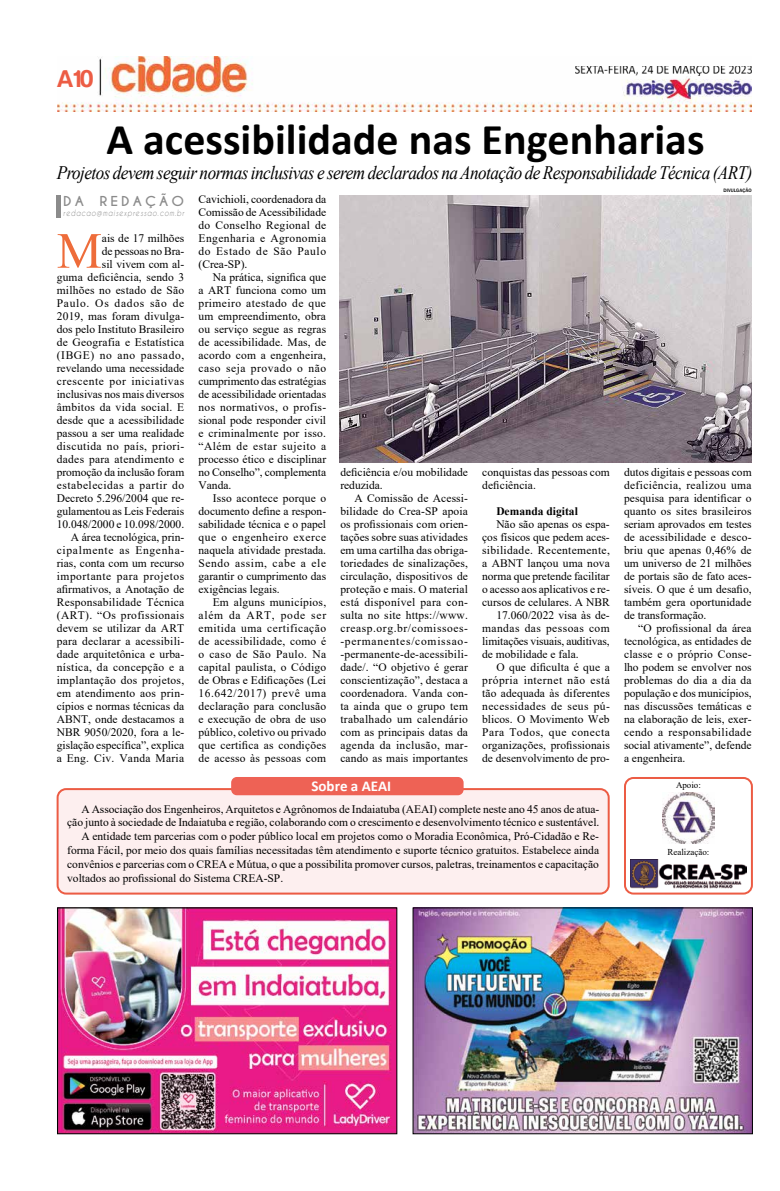
<style>
.page{position:relative;width:780px;height:1191px;background:#fff}
.page>*{position:absolute;margin:0;border:0;box-sizing:border-box;transform-origin:0 0}
.t1{font:50.8px "Times New Roman";color:#ee6c3a}
.t2{font:700 44px "Calibri";color:#000}
.t3{font:25px "Harabara";color:#ec5c44}
.t4{font:italic 19px "Times New Roman";letter-spacing:-.03em;color:#000;scale:.9 1}
.t5{font:700 15px "Calibri";color:#fff}
.t6{font:700 12.9px "Caviar Dreams";letter-spacing:.22em;color:#8b8b8b;scale:1.07 1}
.t7{font:11.5px/13px "Times New Roman";color:#000;text-align:justify}
.t8{font:11.5px "Times New Roman";letter-spacing:.045em;color:#000}
.t9{font:11.5px "Times New Roman";letter-spacing:.03em;color:#000}
.t10{font:11.5px "Times New Roman";letter-spacing:.035em;color:#000}
.t11{font:11.5px "Times New Roman";letter-spacing:.04em;color:#000}
.t12{font:700 11.5px "Times New Roman";color:#000}
.t13{font:9px "Times New Roman";color:#000}
.t14{font:italic 8.3px "Caviar Dreams";letter-spacing:.11em;color:#8b8b8b;scale:.83 1}
.t15{font:500 5px "Franklin Gothic";color:#000}
</style>
<div class="page">
<div style="left:57px;top:788px;width:552px;height:106px;background:#fdefef;border-radius:12px"></div>
<img style="left:57px;top:57px;width:694px;height:54px">
<img style="left:575px;top:66px;width:176px;height:10px">
<img style="left:340px;top:196px;width:411px;height:266px">
<div style="left:57px;top:788px;width:552px;height:106px;border:2px solid #ec5c44;border-radius:9px"></div>
<div style="left:231px;top:777px;width:232px;height:18px;background:#ee6255;border-radius:6px"></div>
<hr style="left:57px;top:195px;width:4px;height:23px;background:#8b8b8b">
<img style="left:59px;top:909px;width:336px;height:223px">
<div style="left:57px;top:907px;width:340px;height:227px;border:1px solid #000"></div>
<img style="left:414px;top:909px;width:336px;height:223px">
<div style="left:624px;top:777px;width:128px;height:117px;border:2px solid #ec5c44;border-radius:9px"></div>
<img style="left:662px;top:792px;width:52px;height:51px">
<img style="left:630px;top:859px;width:116px;height:29px">
<h3 class="t3" style="left:57px;top:66px;width:38px">A10</h3>
<h2 class="t2" style="left:106px;top:108px;width:599px">A acessibilidade nas Engenharias</h2>
<h3 class="t4" style="left:57px;top:159px;width:774px">Projetos devem seguir normas inclusivas e serem declarados na Anotação de Responsabilidade Técnica (ART)</h3>
<p class="t6" style="left:63px;top:193px;width:114px">DA REDAÇÃO</p>
<p class="t14" style="left:63px;top:208px;width:147px">redacao@maisexpressao.com.br</p>
<h1 class="t1" style="left:57px;top:215px;width:47px">M</h1>
<p class="t15" style="left:723px;top:188px;width:30px">DIVULGAÇÃO</p>
<p class="t7" style="left:198px;top:192px;width:129px">Cavichioli, coordenadora da Comissão de Acessibilidade do Conselho Regional de Engenharia e Agronomia do Estado de São Paulo (Crea-SP).</p>
<p class="t7" style="left:198px;top:270px;width:129px;text-indent:14px">Na prática, significa que a ART funciona como um primeiro atestado de que um empreendimento, obra ou serviço segue as regras de acessibilidade. Mas, de acordo com a engenheira, caso seja provado o não cumprimento das estratégias de acessibilidade orientadas nos normativos, o profis&shy;sional pode responder civil e criminalmente por isso. “Além de estar sujeito a processo ético e disciplinar no Conselho”, complementa Vanda.</p>
<p class="t7" style="left:198px;top:491px;width:129px;text-indent:14px">Isso acontece porque o documento define a respon&shy;sabilidade técnica e o papel que o engenheiro exerce naquela atividade prestada.<br>Sendo assim, cabe a ele garantir o cumprimento das exigências legais.</p>
<p class="t7" style="left:198px;top:595px;width:129px;text-indent:14px">Em alguns municípios, além da ART, pode ser emitida uma certificação de acessibilidade, como é o caso de São Paulo. Na capital paulista, o Código de Obras e Edificações (Lei 16.642/2017) prevê uma declaração para conclusão e execução de obra de uso público, coletivo ou privado que certifica as condições de acesso às pessoas com</p>
<p class="t7" style="left:57px;top:231px;width:129px;text-align:right">ais de 17 milhões<br>de pessoas no Bra-<br>sil vivem com al-<br>guma deficiência, sendo 3 milhões no estado de São<br>Paulo. Os dados são de<br>2019, mas foram divulga&shy;dos pelo Instituto Brasileiro de Geografia e Estatística (IBGE) no ano passado, revelando uma necessidade crescente por iniciativas inclusivas nos mais diversos âmbitos da vida social. E desde que a acessibilidade passou a ser uma realidade discutida no país, priori&shy;dades para atendimento e promoção da inclusão foram estabelecidas a partir do<br>Decreto 5.296/2004 que re&shy;gulamentou as Leis Federais<br>10.048/2000 e 10.098/2000.<br>A área tecnológica, prin&shy;cipalmente as Engenha&shy;rias, conta com um recurso importante para projetos afirmativos, a Anotação de<br>Responsabilidade Técnica (ART). “Os profissionais devem se utilizar da ART para declarar a acessibili&shy;dade arquitetônica e urba&shy;nística, da concepção e a implantação dos projetos, em atendimento aos prin&shy;cípios e normas técnicas da<br>ABNT, onde destacamos a<br>NBR 9050/2020, fora a le&shy;gislação específica”, explica a Eng. Civ. Vanda Maria</p>
<p class="t7" style="left:340px;top:465px;width:129px">deficiência e/ou mobilidade reduzida.</p>
<p class="t7" style="left:340px;top:491px;width:129px;text-indent:14px">A Comissão de Acessi&shy;bilidade do Crea-SP apoia os profissionais com orien&shy;tações sobre suas atividades em uma cartilha das obriga&shy;toriedades de sinalizações, circulação, dispositivos de proteção e mais. O material está disponível para con&shy;sulta no site https://www. creasp.org.br/comissoes--permanentes/comissao--permanente-de-acessibili&shy;dade/. “O objetivo é gerar conscientização”, destaca a coordenadora. Vanda con&shy;ta ainda que o grupo tem trabalhado um calendário com as principais datas da agenda da inclusão, mar&shy;cando as mais importantes</p>
<p class="t7" style="left:624px;top:465px;width:129px">dutos digitais e pessoas com deficiência, realizou uma pesquisa para identificar o quanto os sites brasileiros seriam aprovados em testes de acessibilidade e desco&shy;briu que apenas 0,46% de um universo de 21 milhões de portais são de fato aces&shy;síveis. O que é um desafio, também gera oportunidade de transformação.</p>
<p class="t7" style="left:624px;top:621px;width:129px;text-indent:14px">“O profissional da área tecnológica, as entidades de classe e o próprio Conse&shy;lho podem se envolver nos problemas do dia a dia da população e dos municípios, nas discussões temáticas e na elaboração de leis, exer&shy;cendo a responsabilidade social ativamente”, defende a engenheira.</p>
<p class="t7" style="left:482px;top:465px;width:129px">conquistas das pessoas com deficiência.</p>
<p class="t12" style="left:496px;top:503px;width:83px">Demanda digital</p>
<p class="t7" style="left:496px;top:517px;width:115px">Não são apenas os espa-</p>
<p class="t7" style="left:482px;top:530px;width:129px">ços físicos que pedem aces-</p>
<p class="t9" style="left:482px;top:542px;width:129px">sibilidade. Recentemente,</p>
<p class="t7" style="left:482px;top:556px;width:129px">a ABNT lançou uma nova</p>
<p class="t7" style="left:482px;top:569px;width:129px">norma que pretende facilitar</p>
<p class="t7" style="left:482px;top:582px;width:129px">o acesso aos aplicativos e re-</p>
<p class="t7" style="left:482px;top:595px;width:129px">cursos de celulares. A NBR</p>
<p class="t7" style="left:496px;top:608px;width:115px">17.060/2022 visa às de-</p>
<p class="t11" style="left:482px;top:620px;width:129px">mandas das pessoas com</p>
<p class="t7" style="left:482px;top:634px;width:129px">limitações visuais, auditivas,</p>
<p class="t7" style="left:482px;top:647px;width:98px">de mobilidade e fala.</p>
<p class="t7" style="left:496px;top:660px;width:115px">O que dificulta é que a</p>
<p class="t8" style="left:482px;top:672px;width:129px">própria internet não está</p>
<p class="t7" style="left:482px;top:686px;width:129px">tão adequada às diferentes</p>
<p class="t10" style="left:482px;top:698px;width:129px">necessidades de seus pú-</p>
<p class="t7" style="left:482px;top:712px;width:129px">blicos. O Movimento Web</p>
<p class="t8" style="left:482px;top:724px;width:129px">Para Todos, que conecta</p>
<p class="t7" style="left:482px;top:738px;width:129px">organizações, profissionais</p>
<p class="t7" style="left:482px;top:751px;width:129px">de desenvolvimento de pro-</p>
<h3 class="t5" style="left:311px;top:775px;width:81px">Sobre a AEAI</h3>
<p class="t7" style="left:81px;top:802px;width:519px">A Associação dos Engenheiros, Arquitetos e Agrônomos de Indaiatuba (AEAI) complete neste ano 45 anos de atua-</p>
<p class="t7" style="left:67px;top:815px;width:533px">ção junto à sociedade de Indaiatuba e região, colaborando com o crescimento e desenvolvimento técnico e sustentável.</p>
<p class="t7" style="left:81px;top:829px;width:519px">A entidade tem parcerias com o poder público local em projetos como o Moradia Econômica, Pró-Cidadão e Re-</p>
<p class="t7" style="left:67px;top:843px;width:533px">forma Fácil, por meio dos quais famílias necessitadas têm atendimento e suporte técnico gratuitos. Estabelece ainda</p>
<p class="t7" style="left:67px;top:857px;width:533px">convênios e parcerias com o CREA e Mútua, o que a possibilita promover cursos, paletras, treinamentos e capacitação</p>
<p class="t7" style="left:67px;top:871px;width:217px">voltados ao profissional do Sistema CREA-SP.</p>
<p class="t13" style="left:676px;top:778px;width:26px">Apoio:</p>
<p class="t13" style="left:667px;top:845px;width:43px">Realização:</p>
</div>
